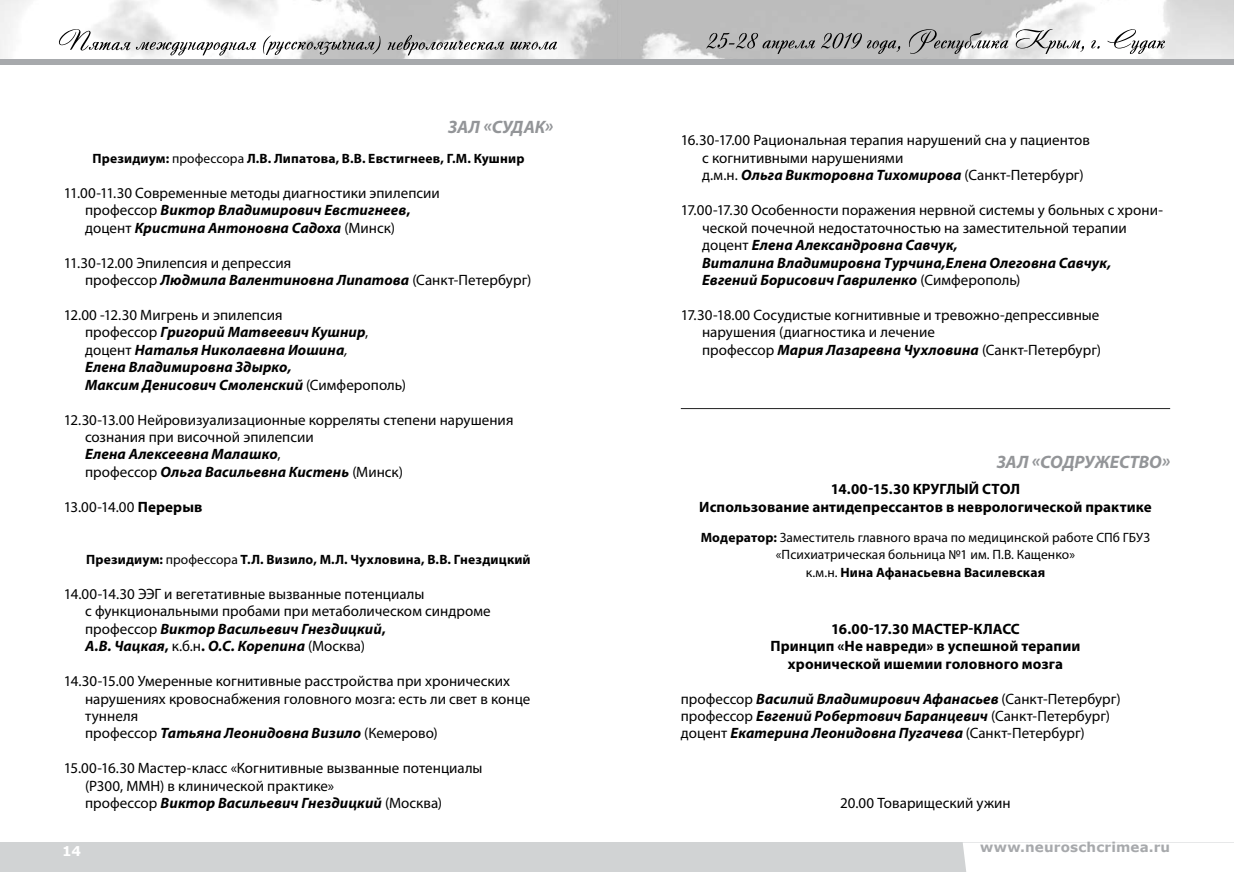
<style>
.page{position:relative;width:1234px;height:872px;background:#fff}
.page>*{position:absolute;margin:0;border:0;box-sizing:border-box;transform-origin:0 0}
.t1{font:italic 700 18px "Myriad Pro";letter-spacing:.02em;color:#939598}
.t2{font:15px/17.4px "Myriad Pro";letter-spacing:.005em;color:#000}
.t3{font:italic 700 15px/17.4px "Myriad Pro";letter-spacing:.005em;color:#000}
.t4{font:700 15px/17.4px "Myriad Pro";letter-spacing:.01em;color:#000;text-align:center}
.t5{font:13.5px/17.4px "Myriad Pro";letter-spacing:.005em;color:#000;text-align:center}
.t6{font:700 13.5px "Myriad Pro";letter-spacing:.015em;color:#000}
.t7{font:700 13.5px "Verdana";letter-spacing:.015em;color:#a7a9ac}
.t8{font:700 13.5px "Verdana";color:#fff}
.s1{font-weight:400}
.s2{font-weight:700;font-style:italic}
.s3{font-weight:700}
.s4{font-weight:400;font-style:normal}
</style>
<div class="page">
<img style="left:0;top:0;width:1233px;height:59px">
<div style="left:0;top:59px;width:617px;height:5px;background:#a7a9ac"></div>
<div style="left:0;top:842px;width:617px;height:30px;background:#d1d3d4"></div>
<svg style="left:136px;top:42px;width:120px;height:14px"></svg>
<svg style="left:263px;top:36px;width:117px;height:19px"></svg>
<svg style="left:59px;top:29px;width:71px;height:22px"></svg>
<svg style="left:387px;top:35px;width:117px;height:20px"></svg>
<svg style="left:510px;top:42px;width:47px;height:8px"></svg>
<svg style="left:706px;top:33px;width:194px;height:21px;background:#a1a1a1"></svg>
<svg style="left:908px;top:29px;width:100px;height:25px;background:#b0b0b0"></svg>
<svg style="left:1015px;top:29px;width:68px;height:25px"></svg>
<svg style="left:1090px;top:40px;width:9px;height:9px"></svg>
<svg style="left:1107px;top:29px;width:57px;height:25px"></svg>
<div style="left:617px;top:59px;width:616px;height:5px;background:#a7a9ac"></div>
<div style="left:617px;top:842px;width:616px;height:30px;background:#d1d3d4"></div>
<div style="left:963px;top:842px;width:270px;height:30px;background:#fff"></div>
<hr style="left:680px;top:408px;width:489px;height:1px;background:#222">
<p class="t1" style="left:448px;top:115px;width:10px">зал</p>
<p class="t1" style="left:483px;top:115px;width:71px">«Судак»</p>
<p class="t6" style="left:93px;top:149px;width:433px">Президиум: <span class="s1">профессора</span> Л.В. Липатова, В.В. Евстигнеев, Г.М. Кушнир</p>
<p class="t2" style="left:85px;top:184px;width:356px;text-indent:-21px">11.00-11.30 Современные методы диагностики эпилепсии профессор <span class="s2">Виктор Владимирович Евстигнеев</span><span class="s3">, </span>доцент <span class="s2">Кристина Антоновна Садоха</span> (Минск)</p>
<p class="t2" style="left:85px;top:253px;width:448px;text-indent:-21px">11.30-12.00 Эпилепсия и депрессия<br>профессор <span class="s2">Людмила Валентиновна Липатова</span> (Санкт-Петербург)</p>
<p class="t3" style="left:85px;top:306px;width:322px;text-indent:-21px"><span class="s4">12.00 -12.30 Мигрень и эпилепсия<br>профессор</span> Григорий Матвеевич Кушнир<span class="s4">, доцент</span> Наталья Николаевна Иошина<span class="s1">,<br></span>Елена Владимировна Здырко,<br>Максим Денисович Смоленский <span class="s4">(Симферополь)</span></p>
<p class="t2" style="left:85px;top:410px;width:430px;text-indent:-21px">12.30-13.00 Нейровизуализационные корреляты степени нарушения сознания при височной эпилепсии<br><span class="s2">Елена Алексеевна Малашко</span>,<br>профессор <span class="s2">Ольга Васильевна Кистень</span> (Минск)</p>
<p class="t2" style="left:64px;top:498px;width:140px">13.00-14.00 <span class="s3">Перерыв</span></p>
<p class="t6" style="left:86px;top:550px;width:446px">Президиум: <span class="s1">профессора</span> Т.Л. Визило, М.Л. Чухловина, В.В. Гнездицкий</p>
<p class="t2" style="left:85px;top:585px;width:407px;text-indent:-21px">14.00-14.30 ЭЭГ и вегетативные вызванные потенциалы<br>с функциональными пробами при метаболическом синдроме профессор <span class="s2">Виктор Васильевич Гнездицкий</span><span class="s3">,<br></span><span class="s2">А.В. Чацкая</span><span class="s3">,</span> к.б.н<span class="s3">.</span> <span class="s2">О.С. Корепина</span> (Москва)</p>
<p class="t2" style="left:85px;top:672px;width:447px;text-indent:-21px">14.30-15.00 Умеренные когнитивные расстройства при хронических нарушениях кровоснабжения головного мозга: есть ли свет в конце туннеля<br>профессор <span class="s2">Татьяна Леонидовна Визило</span> (Кемерово)</p>
<p class="t2" style="left:85px;top:759px;width:399px;text-indent:-21px">15.00-16.30 Мастер-класс «Когнитивные вызванные потенциалы (Р300, ММН) в клинической практике»<br>профессор <span class="s2">Виктор Васильевич Гнездицкий</span> (Москва)</p>
<p class="t2" style="left:702px;top:131px;width:389px;text-indent:-21px">16.30-17.00 Рациональная терапия нарушений сна у пациентов с когнитивными нарушениями<br>д.м.н. <span class="s2">Ольга Викторовна Тихомирова</span> (Санкт-Петербург)</p>
<p class="t2" style="left:702px;top:201px;width:461px;text-indent:-21px">17.00-17.30 Особенности поражения нервной системы у больных с хрони&shy;ческой почечной недостаточностью на заместительной терапии доцент <span class="s2">Елена Александровна Савчук,<br>Виталина Владимировна Турчина,Елена Олеговна Савчук, Евгений Борисович Гавриленко</span> (Симферополь)</p>
<p class="t2" style="left:702px;top:306px;width:400px;text-indent:-21px">17.30-18.00 Сосудистые когнитивные и тревожно-депрессивные нарушения (диагностика и лечение<br>профессор <span class="s2">Мария Лазаревна Чухловина</span> (Санкт-Петербург)</p>
<p class="t1" style="left:996px;top:450px;width:10px">зал</p>
<p class="t1" style="left:1031px;top:450px;width:31px">«Содр</p>
<p class="t1" style="left:1083px;top:450px;width:37px">ужество</p>
<p class="t1" style="left:1161px;top:450px;width:10px">»</p>
<p class="t4" style="left:699px;top:480px;width:454px">14.00-15.30 Круглый стол<br>Использование антидепрессантов в неврологической практике</p>
<p class="t5" style="left:700px;top:528px;width:451px"><span class="s3">Модератор:</span> Заместитель главного врача по медицинской работе СПб ГБУЗ «Психиатрическая больница №1 им. П.В. Кащенко»<br>к.м.н. <span class="s3">Нина Афанасьевна Василевская</span></p>
<p class="t4" style="left:770px;top:619px;width:311px">16.00-17.30 Мастер-класс<br>Принцип «Не навреди» в успешной терапии хронической ишемии головного мозга</p>
<p class="t3" style="left:680px;top:689px;width:441px"><span class="s4">профессор</span> Василий Владимирович Афанасьев <span class="s4">(Санкт-Петербург) профессор</span> Евгений Робертович Баранцевич <span class="s4">(Санкт-Петербург) доцент</span> Екатерина Леонидовна Пугачева <span class="s4">(Санкт-Петербург)</span></p>
<p class="t2" style="left:840px;top:794px;width:172px">20.00 Товарищеский ужин</p>
<p class="t8" style="left:62px;top:842px;width:19px">14</p>
<p class="t7" style="left:979px;top:838px;width:191px">www.neuroschcrimea.ru</p>
</div>
